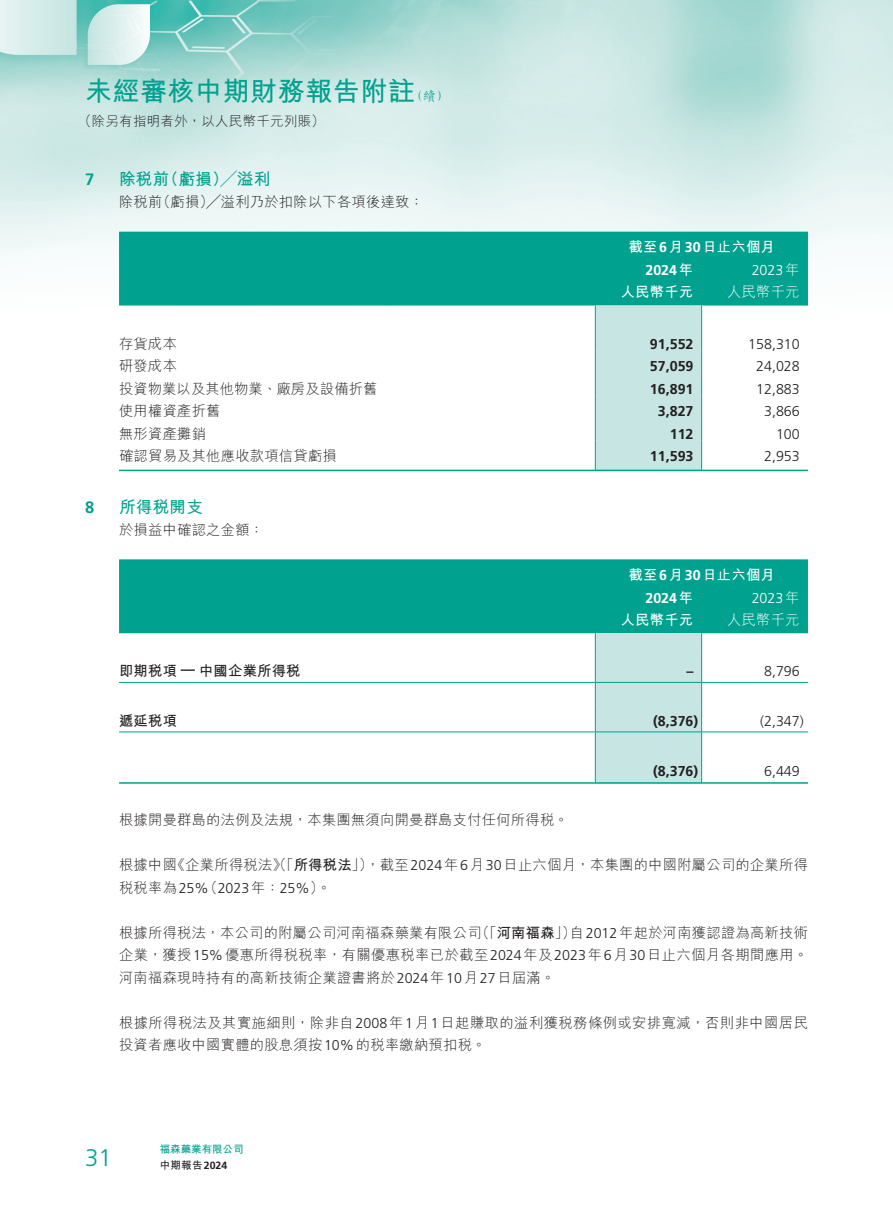
<style>
.page{position:relative;width:893px;height:1212px;background:#fff}
.page>*{position:absolute;margin:0;border:0;box-sizing:border-box;transform-origin:0 0}
.t1{font:700 27px "M Hei HK";letter-spacing:.02em;color:#00a18f}
.t2{font:300 24px "Frutiger LT Std";color:#00a18f}
._01_H1{font:700 16.5px "M Hei HK";letter-spacing:.02em;color:#00a18f}
._01_H1-2{font:700 16.5px "Frutiger LT Std";color:#00a18f}
._00_txt{font:300 14.25px/22.5px "M Hei HK";letter-spacing:.02em;color:#231f20}
._50_Table_txt{font:300 14.25px "M Hei HK";letter-spacing:.02em;color:#231f20}
._50_Table_txt-2{font:300 14.25px "Frutiger LT Std";color:#231f20}
._50_Table_txt-3{font:700 14.25px "Frutiger LT Std";color:#231f20}
._50_Table_txt-4{font:700 14.25px "M Hei HK";letter-spacing:.02em;color:#fff}
._50_Table_txt-5{font:700 14.25px "M Hei HK";letter-spacing:.02em;color:#231f20}
._00_txt-2{font:300 14.25px "Frutiger LT Std";color:#231f20}
._50_Table_txt-6{font:300 14.25px "Frutiger LT Std";color:#fff}
._50_Table_txt-7{font:700 14.25px "Frutiger LT Std";color:#fff}
._50_Table_txt-8{font:300 14.25px "M Hei HK";letter-spacing:.02em;color:#fff}
.t3{font:300 13.5px "M Hei HK";letter-spacing:.02em;color:#231f20}
.t4{font:500 13.5px "M Kai HK";color:#00a18f}
.t5{font:700 10.5px "M Hei HK";color:#231f20}
.t6{font:700 10.5px "M Hei HK";letter-spacing:-.005em;color:#00a18f}
.s1{font-family:"Frutiger LT Std"}
.s2{font-family:"M Hei HK"}
.s3{font-weight:700}
</style>
<div class="page">
<img style="left:0;top:0;width:893px;height:782px">
<div style="left:119px;top:232px;width:689px;height:73px;background:#00a18f"></div>
<div style="left:595px;top:305px;width:107px;height:166px;background:#c7e5e2"></div>
<hr style="left:119px;top:470px;width:476px;height:1px;background:#00a18f">
<hr style="left:596px;top:470px;width:105px;height:1px;background:#00a18f">
<hr style="left:702px;top:470px;width:106px;height:1px;background:#00a18f">
<div style="left:119px;top:559px;width:689px;height:74px;background:#00a18f"></div>
<div style="left:595px;top:633px;width:107px;height:151px;background:#c7e5e2"></div>
<hr style="left:119px;top:682px;width:476px;height:1px;background:#00a18f">
<hr style="left:596px;top:682px;width:105px;height:1px;background:#00a18f">
<hr style="left:702px;top:682px;width:106px;height:1px;background:#00a18f">
<hr style="left:119px;top:731px;width:476px;height:1px;background:#00a18f">
<hr style="left:596px;top:731px;width:105px;height:1px;background:#00a18f">
<hr style="left:702px;top:731px;width:106px;height:1px;background:#00a18f">
<hr style="left:119px;top:782px;width:476px;height:2px;background:#00a18f">
<hr style="left:596px;top:782px;width:105px;height:2px;background:#00a18f">
<hr style="left:702px;top:782px;width:106px;height:2px;background:#00a18f">
<h1 class="t1" style="left:85px;top:71px;width:331px">未經審核中期財務報告附註</h1>
<p class="t4" style="left:409px;top:86px;width:42px">（續(</p>
<p class="t3" style="left:78px;top:114px;width:248px">（除另有指明者外，以人民幣千元列賬(</p>
<p class="_01_H1-2" style="left:85px;top:169px;width:11px">7</p>
<p class="_01_H1-2" style="left:85px;top:497px;width:11px">8</p>
<p class="_01_H1" style="left:162px;top:167px;width:109px">（虧損）╱溢利</p>
<p class="_01_H1" style="left:119px;top:167px;width:52px">除稅前</p>
<p class="_00_txt" style="left:156px;top:191px;width:269px">（虧損）╱溢利乃於扣除以下各項後達致：</p>
<p class="_00_txt" style="left:119px;top:191px;width:45px">除稅前</p>
<p class="_50_Table_txt-4" style="left:628px;top:237px;width:148px">截至<span class="s1">6</span>月<span class="s1">30</span>日止六個月</p>
<p class="_50_Table_txt-6" style="left:752px;top:262px;width:49px">2023 <span class="s2">年</span></p>
<p class="_50_Table_txt-7" style="left:645px;top:261px;width:49px">2024<span class="s2">年</span></p>
<p class="_50_Table_txt-4" style="left:621px;top:282px;width:74px">人民幣千元</p>
<p class="_50_Table_txt-8" style="left:727px;top:285px;width:74px">人民幣千元</p>
<p class="_50_Table_txt" style="left:119px;top:336px;width:59px">存貨成本</p>
<p class="_50_Table_txt-3" style="left:650px;top:335px;width:45px">91,552</p>
<p class="_50_Table_txt-2" style="left:748px;top:336px;width:53px">158,310</p>
<p class="_50_Table_txt" style="left:119px;top:359px;width:59px">研發成本</p>
<p class="_50_Table_txt-3" style="left:650px;top:358px;width:45px">57,059</p>
<p class="_50_Table_txt-2" style="left:756px;top:358px;width:45px">24,028</p>
<p class="_50_Table_txt" style="left:119px;top:381px;width:260px">投資物業以及其他物業、廠房及設備折舊</p>
<p class="_50_Table_txt-3" style="left:650px;top:380px;width:45px">16,891</p>
<p class="_50_Table_txt-2" style="left:756px;top:381px;width:45px">12,883</p>
<p class="_50_Table_txt" style="left:119px;top:404px;width:103px">使用權資產折舊</p>
<p class="_50_Table_txt-3" style="left:658px;top:403px;width:37px">3,827</p>
<p class="_50_Table_txt-2" style="left:764px;top:403px;width:37px">3,866</p>
<p class="_50_Table_txt" style="left:119px;top:426px;width:88px">無形資產攤銷</p>
<p class="_50_Table_txt-3" style="left:670px;top:425px;width:25px">112</p>
<p class="_50_Table_txt-2" style="left:776px;top:426px;width:25px">100</p>
<p class="_50_Table_txt" style="left:119px;top:449px;width:219px">確認貿易及其他應收款項信貸虧損</p>
<p class="_01_H1" style="left:119px;top:494px;width:85px">所得稅開支</p>
<p class="_50_Table_txt-3" style="left:650px;top:448px;width:45px">11,593</p>
<p class="_50_Table_txt-2" style="left:764px;top:448px;width:37px">2,953</p>
<p class="_00_txt" style="left:119px;top:518px;width:146px">於損益中確認之金額：</p>
<p class="_50_Table_txt-4" style="left:628px;top:564px;width:148px">截至<span class="s1">6</span>月<span class="s1">30</span>日止六個月</p>
<p class="_50_Table_txt-6" style="left:752px;top:589px;width:49px">2023 <span class="s2">年</span></p>
<p class="_50_Table_txt-7" style="left:645px;top:589px;width:49px">2024<span class="s2">年</span></p>
<p class="_50_Table_txt-4" style="left:621px;top:609px;width:74px">人民幣千元</p>
<p class="_50_Table_txt-8" style="left:727px;top:612px;width:74px">人民幣千元</p>
<p class="_50_Table_txt-5" style="left:199px;top:661px;width:103px">中國企業所得稅</p>
<p class="_50_Table_txt-5" style="left:119px;top:661px;width:59px">即期稅項</p>
<p class="_50_Table_txt-3" style="left:181px;top:661px;width:16px">—</p>
<p class="_50_Table_txt-3" style="left:686px;top:663px;width:9px">–</p>
<p class="_50_Table_txt-2" style="left:764px;top:663px;width:37px">8,796</p>
<p class="_50_Table_txt-5" style="left:119px;top:710px;width:59px">遞延稅項</p>
<p class="_50_Table_txt-3" style="left:653px;top:713px;width:47px">)8,376(</p>
<p class="_50_Table_txt-2" style="left:760px;top:713px;width:45px">)2,347(</p>
<p class="_50_Table_txt-3" style="left:653px;top:762px;width:47px">)8,376(</p>
<p class="_50_Table_txt-2" style="left:764px;top:762px;width:37px">6,449</p>
<p class="_00_txt" style="left:119px;top:808px;width:451px">根據開曼群島的法例及法規，本集團無須向開曼群島支付任何所得稅。</p>
<p class="_00_txt" style="left:366px;top:853px;width:444px">，截至<span class="s1">2024</span>年<span class="s1">6</span>月<span class="s1">30</span>日止六個月，本集團的中國附屬公司的企業所得</p>
<p class="_00_txt" style="left:171px;top:853px;width:203px">《企業所得稅法》（「<span class="s3">所得稅法</span>」）</p>
<p class="_00_txt" style="left:119px;top:853px;width:59px">根據中國</p>
<p class="_00_txt-2" style="left:203px;top:879px;width:129px"><span class="s2">（</span>2023<span class="s2">年：</span>25% <span class="s2">。(</span></p>
<p class="_00_txt" style="left:119px;top:876px;width:91px">稅稅率為<span class="s1">25%</span></p>
<p class="_00_txt" style="left:570px;top:921px;width:240px">自<span class="s1">2012</span>年起於河南獲認證為高新技術</p>
<p class="_00_txt" style="left:475px;top:921px;width:102px">（「<span class="s3">河南福森</span>」）</p>
<p class="_00_txt" style="left:119px;top:921px;width:690px">根據所得稅法，本公司的附屬公司河南福森藥業有限公司<br>企業，獲授<span class="s1">15%</span>優惠所得稅稅率，有關優惠稅率已於截至<span class="s1">2024</span>年及<span class="s1">2023</span>年<span class="s1">6</span>月<span class="s1">30</span>日止六個月各期間應用。河南福森現時持有的高新技術企業證書將於<span class="s1">2024</span>年<span class="s1">10</span>月<span class="s1">27</span>日屆滿。</p>
<p class="_00_txt" style="left:119px;top:1011px;width:690px">根據所得稅法及其實施細則，除非自<span class="s1">2008</span>年<span class="s1">1</span>月<span class="s1">1</span>日起賺取的溢利獲稅務條例或安排寬減，否則非中國居民投資者應收中國實體的股息須按<span class="s1">10%</span>的稅率繳納預扣稅。</p>
<h2 class="t2" style="left:85px;top:1144px;width:28px">31</h2>
<p class="t6" style="left:160px;top:1141px;width:85px">福森藥業有限公司</p>
<p class="t5" style="left:160px;top:1157px;width:69px">中期報告<span class="s1">2024</span></p>
</div>
